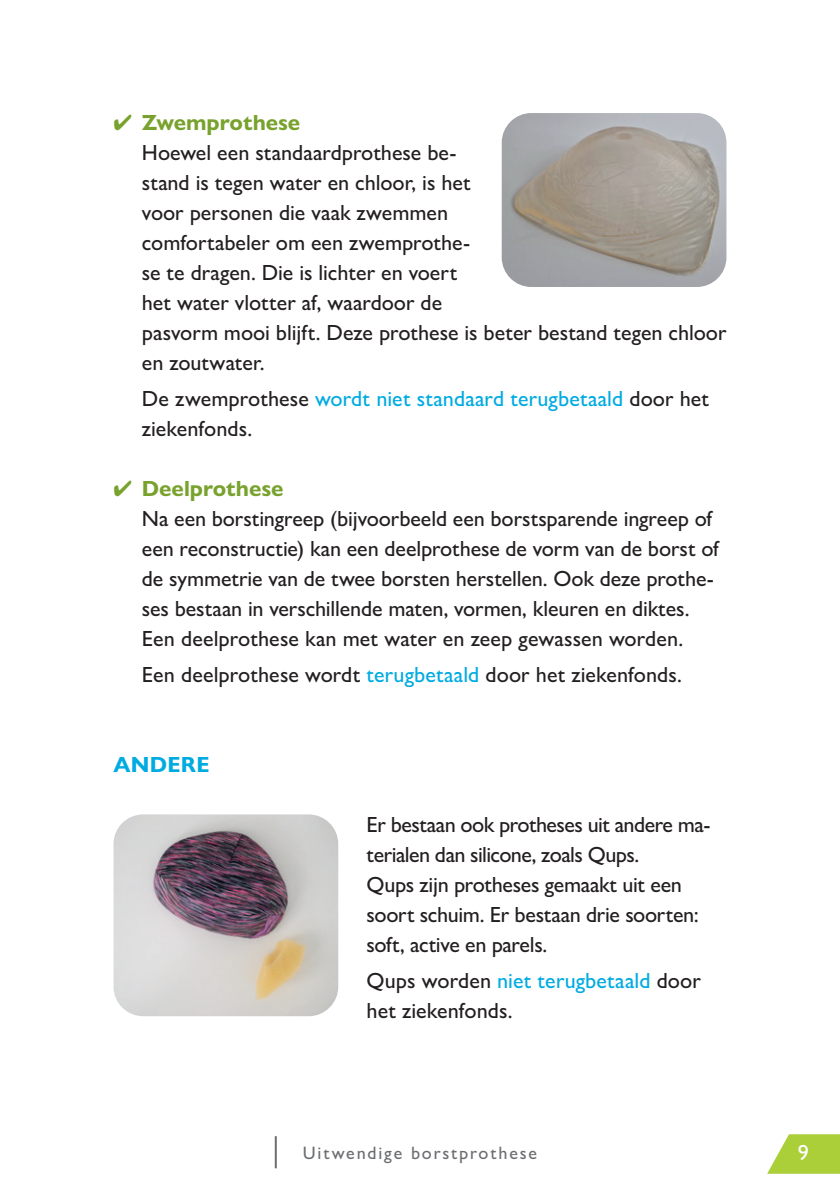
<style>
.page{position:relative;width:840px;height:1191px;background:#fff}
.page>*{position:absolute;margin:0;border:0;box-sizing:border-box;transform-origin:0 0}
.t1{font:500 22px/30px "Gill Sans Nova";letter-spacing:-.005em;color:#231f20}
.t2{font:700 22px "Gill Sans Nova";letter-spacing:.01em;color:#00abe1}
.t3{font:500 22px "Gill Sans Nova";color:#fff}
.t4{font:500 18px "Gill Sans Nova";letter-spacing:.1em;color:#6c6d70}
.s1{color:#78a22d}
.s2{font-weight:700;color:#78a22d}
.s3{color:#00abe1}
</style>
<div class="page">
<hr style="left:274px;top:1136px;width:2px;height:32px;background:#6c6d70">
<svg style="left:767px;top:1134px;width:72px;height:39px"></svg>
<img style="left:501px;top:113px;width:225px;height:174px">
<img style="left:113px;top:814px;width:225px;height:202px">
<p class="t1" style="left:142px;top:107px;width:586px;text-indent:-28px"><span class="s1">✔</span> <span class="s2">Zwemprothese<br></span>Hoewel een standaardprothese be-<br>stand is tegen water en chloor, is het<br>voor personen die vaak zwemmen<br>comfortabeler om een zwemprothe-<br>se te dragen. Die is lichter en voert<br>het water vlotter af, waardoor de<br>pasvorm mooi blijft. Deze prothese is beter bestand tegen chloor en zoutwater.</p>
<p class="t1" style="left:142px;top:383px;width:568px">De zwemprothese <span class="s3">wordt niet standaard terugbetaald</span> door het ziekenfonds.</p>
<p class="t1" style="left:142px;top:473px;width:578px;text-indent:-28px"><span class="s1">✔</span> <span class="s2">Deelprothese<br></span>Na een borstingreep (bijvoorbeeld een borstsparende ingreep of een reconstructie) kan een deelprothese de vorm van de borst of de symmetrie van de twee borsten herstellen. Ook deze prothe&shy;ses bestaan in verschillende maten, vormen, kleuren en diktes.<br>Een deelprothese kan met water en zeep gewassen worden.</p>
<p class="t1" style="left:142px;top:659px;width:541px">Een deelprothese wordt <span class="s3">terugbetaald</span> door het ziekenfonds.</p>
<p class="t2" style="left:113px;top:750px;width:98px">ANDERE</p>
<p class="t1" style="left:366px;top:809px;width:345px">Er bestaan ook protheses uit andere ma&shy;terialen dan silicone, zoals Qups.<br>Qups zijn protheses gemaakt uit een soort schuim. Er bestaan drie soorten: soft, active en parels.</p>
<p class="t1" style="left:366px;top:965px;width:335px">Qups worden <span class="s3">niet terugbetaald</span> door het ziekenfonds.</p>
<p class="t4" style="left:303px;top:1141px;width:236px">Uitwendige borstprothese</p>
<p class="t3" style="left:797px;top:1138px;width:12px">9</p>
</div>
